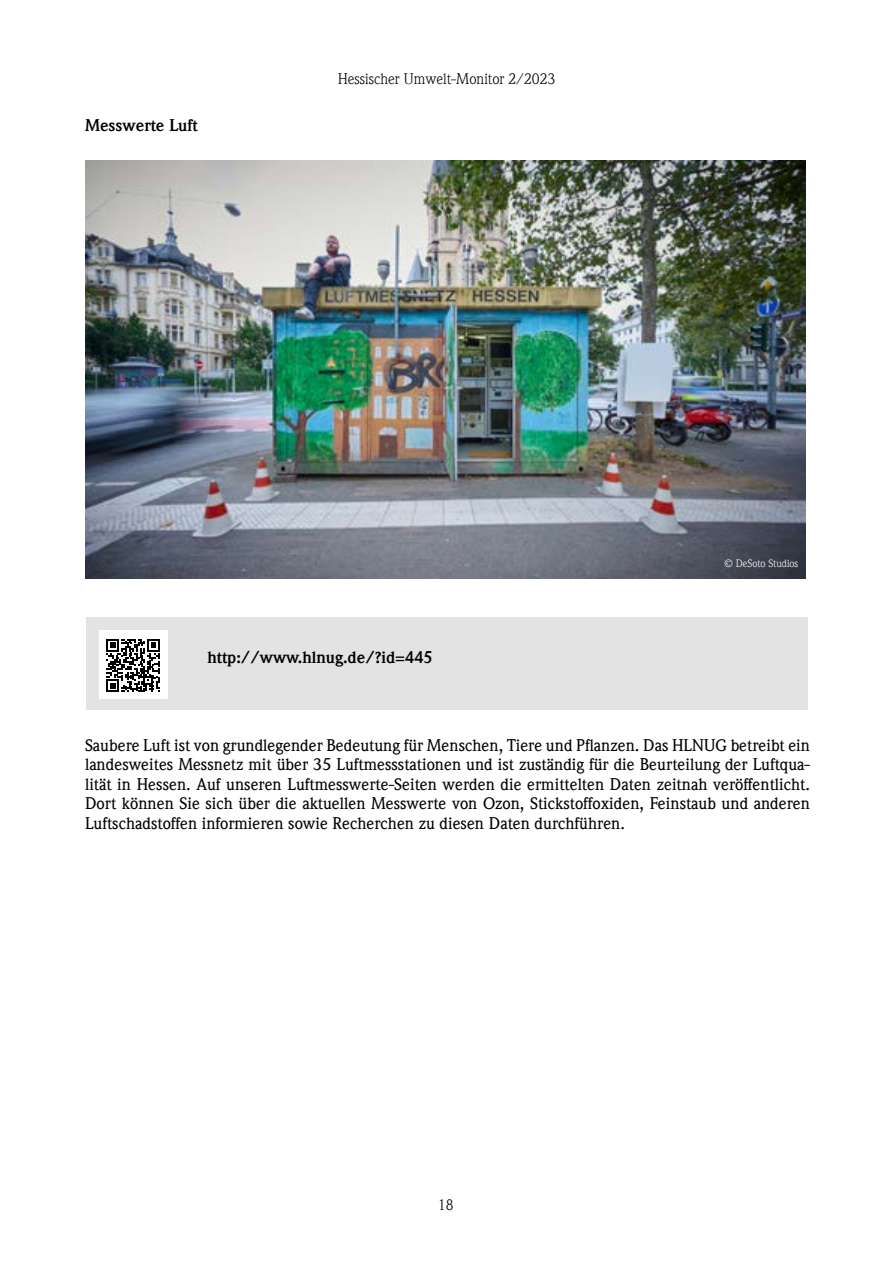
<style>
.page{position:relative;width:893px;height:1263px;background:#fff}
.page>*{position:absolute;margin:0;border:0;box-sizing:border-box;transform-origin:0 0}
.t1{font:500 16.5px/19.5px "ITC Weidemann Com";color:#000;text-align:justify}
.t2{font:700 16.5px "ITC Weidemann Com";color:#000}
.t3{font:15px "ITC Weidemann Com";color:#000}
.t4{font:10.5px "ITC Weidemann Com";color:#fff}
</style>
<div class="page">
<img style="left:85px;top:160px;width:721px;height:418px">
<div style="left:86px;top:617px;width:722px;height:93px;background:#e3e3e3"></div>
<div style="left:100px;top:630px;width:68px;height:68px;background:#fff"></div>
<svg style="left:107px;top:639px;width:53px;height:53px"></svg>
<p class="t2" style="left:85px;top:115px;width:114px">Messwerte Luft</p>
<p class="t3" style="left:338px;top:70px;width:219px">Hessischer Umwelt-Monitor 2/2023</p>
<p class="t2" style="left:207px;top:648px;width:227px">http://www.hlnug.de/?id=445</p>
<p class="t4" style="left:724px;top:557px;width:75px">© DeSoto Studios</p>
<p class="t1" style="left:85px;top:736px;width:726px">Saubere Luft ist von grundlegender Bedeutung für Menschen, Tiere und Pflanzen. Das HLNUG betreibt ein landesweites Messnetz mit über 35 Luftmessstationen und ist zuständig für die Beurteilung der Luftqua&shy;lität in Hessen. Auf unseren Luftmesswerte-Seiten werden die ermittelten Daten zeitnah veröffentlicht.<br>Dort können Sie sich über die aktuellen Messwerte von Ozon, Stickstoffoxiden, Feinstaub und anderen Luftschadstoffen informieren sowie Recherchen zu diesen Daten durchführen.</p>
<p class="t3" style="left:438px;top:1196px;width:17px">18</p>
</div>
